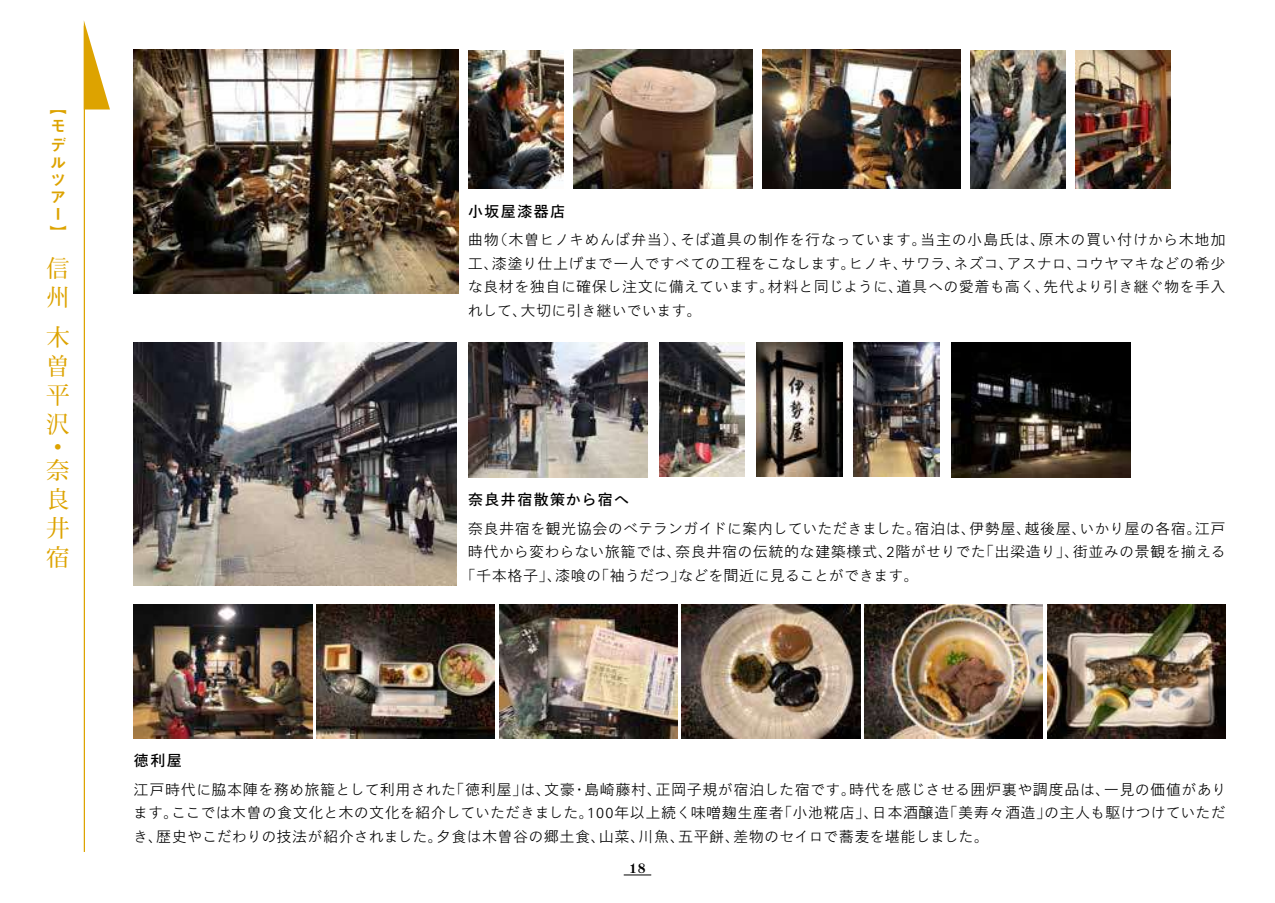
<style>
.page{position:relative;width:1275px;height:903px;background:#fff}
.page>*{position:absolute;margin:0;border:0;box-sizing:border-box;transform-origin:0 0}
.t1{font:500 24.15px/29.1px "Iwa Min Pro";color:#dda300}
.t2{font:16.1px/18px "Midashi Go Pro MB31";color:#dda300}
.t3{font:14.88px "Iwa O Go Pro Db";letter-spacing:.1em;color:#000}
.t4{font:300 14.53px/23.6px "Iwa O Go Pro";letter-spacing:.055em;color:#000;text-align:justify}
.t5{font:700 13.65px "Century 725 BT";color:#000}
</style>
<div class="page">
<svg style="left:624px;top:875px;width:27px;height:1px"></svg>
<img style="left:134px;top:50px;width:324px;height:244px">
<img style="left:134px;top:604px;width:178px;height:134px">
<img style="left:682px;top:604px;width:178px;height:134px">
<img style="left:134px;top:343px;width:322px;height:242px">
<img style="left:317px;top:604px;width:178px;height:134px">
<img style="left:865px;top:604px;width:178px;height:134px">
<img style="left:468px;top:343px;width:179px;height:134px">
<img style="left:499px;top:604px;width:178px;height:134px">
<img style="left:1047px;top:604px;width:178px;height:134px">
<img style="left:951px;top:343px;width:179px;height:134px">
<img style="left:573px;top:50px;width:179px;height:139px">
<img style="left:762px;top:50px;width:199px;height:139px">
<img style="left:468px;top:50px;width:95px;height:139px">
<img style="left:971px;top:50px;width:95px;height:139px">
<img style="left:659px;top:343px;width:86px;height:134px">
<img style="left:756px;top:343px;width:86px;height:134px">
<img style="left:854px;top:343px;width:85px;height:134px">
<img style="left:1076px;top:50px;width:95px;height:139px">
<hr style="left:84px;top:26px;width:1px;height:826px;background:#dda300">
<svg style="left:84px;top:21px;width:26px;height:88px"></svg>
<p class="t2" style="left:50px;top:96px;width:18px">【モデルツアー】</p>
<h1 class="t1" style="left:46px;top:253px;width:25px">信州</h1>
<h1 class="t1" style="left:46px;top:322px;width:25px;text-align:justify">木曽平沢</h1>
<h1 class="t1" style="left:46px;top:435px;width:25px;line-height:22.9px">・奈</h1>
<h1 class="t1" style="left:46px;top:484px;width:25px;text-align:justify">良井宿</h1>
<p class="t3" style="left:468px;top:201px;width:98px">小坂屋漆器店</p>
<p class="t4" style="left:468px;top:227px;width:759px">曲物（木曽ヒノキめんば弁当）、そば道具の制作を行なっています。当主の小島氏は、原木の買い付けから木地加工、漆塗り仕上げまで一人ですべての工程をこなします。ヒノキ、サワラ、ネズコ、アスナロ、コウヤマキなどの希少な良材を独自に確保し注文に備えています。材料と同じように、道具への愛着も高く、先代より引き継ぐ物を手入れして、大切に引き継いでいます。</p>
<p class="t3" style="left:468px;top:490px;width:162px">奈良井宿散策から宿へ</p>
<p class="t4" style="left:468px;top:516px;width:759px">奈良井宿を観光協会のベテランガイドに案内していただきました。宿泊は、伊勢屋、越後屋、いかり屋の各宿。江戸</p>
<p class="t4" style="left:468px;top:540px;width:759px">時代から変わらない旅籠では、奈良井宿の伝統的な建築様式、2階がせりでた「出梁造り」、街並みの景観を揃える</p>
<p class="t4" style="left:461px;top:563px;width:459px">「千本格子」、漆喰の「袖うだつ」などを間近に見ることができます。</p>
<p class="t3" style="left:134px;top:750px;width:49px">徳利屋</p>
<p class="t4" style="left:133px;top:777px;width:1094px">江戸時代に脇本陣を務め旅籠として利用された「徳利屋」は、文豪・島崎藤村、正岡子規が宿泊した宿です。時代を感じさせる囲炉裏や調度品は、一見の価値があります。ここでは木曽の食文化と木の文化を紹介していただきました。100年以上続く味噌麹生産者「小池糀店」、日本酒醸造「美寿々酒造」の主人も駆けつけていただき、歴史やこだわりの技法が紹介されました。夕食は木曽谷の郷土食、山菜、川魚、五平餅、差物のセイロで蕎麦を堪能しました。</p>
<p class="t5" style="left:630px;top:860px;width:17px">18</p>
</div>
